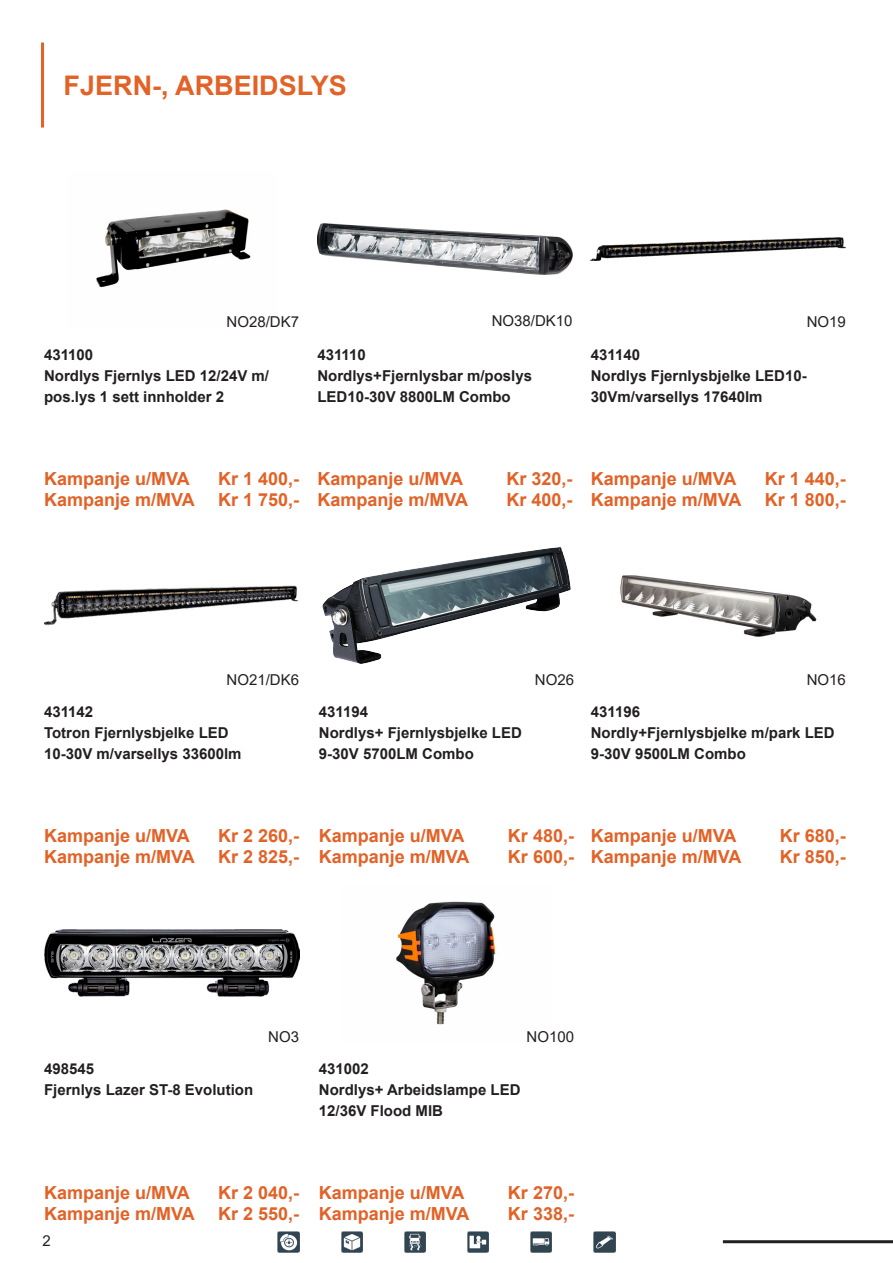
<style>
.page{position:relative;width:893px;height:1263px;background:#fff}
.page>*{position:absolute;margin:0;border:0;box-sizing:border-box;transform-origin:0 0}
.t1{font:700 27px "Arial";color:#e26227}
.t2{font:700 18px "Arial";color:#e26227}
.t3{font:700 15px/21px "Arial";color:#231f20}
.t4{font:15px "Arial";color:#231f20}
</style>
<div class="page">
<hr style="left:723px;top:1240px;width:170px;height:3px;background:#231f20">
<hr style="left:41px;top:43px;width:3px;height:85px;background:#e26227">
<img style="left:278px;top:1231px;width:21px;height:21px">
<img style="left:341px;top:1231px;width:21px;height:21px">
<img style="left:404px;top:1231px;width:21px;height:21px">
<img style="left:467px;top:1231px;width:22px;height:21px">
<img style="left:531px;top:1231px;width:21px;height:21px">
<img style="left:594px;top:1231px;width:21px;height:21px">
<img style="left:396px;top:901px;width:100px;height:124px">
<img style="left:96px;top:209px;width:155px;height:79px">
<img style="left:317px;top:223px;width:256px;height:51px">
<img style="left:591px;top:237px;width:255px;height:23px">
<img style="left:44px;top:586px;width:255px;height:40px">
<img style="left:322px;top:547px;width:249px;height:117px">
<img style="left:620px;top:575px;width:197px;height:62px">
<img style="left:44px;top:929px;width:255px;height:68px">
<p class="t1" style="left:64px;top:66px;width:285px">FJERN-, ARBEIDSLYS</p>
<p class="t4" style="left:227px;top:312px;width:74px">NO28/DK7</p>
<p class="t3" style="left:44px;top:344px;width:51px">431100</p>
<p class="t3" style="left:44px;top:365px;width:227px">Nordlys Fjernlys LED 12/24V m/ pos.lys 1 sett innholder 2</p>
<p class="t4" style="left:492px;top:311px;width:82px">NO38/DK10</p>
<p class="t3" style="left:317px;top:344px;width:50px">431110</p>
<p class="t3" style="left:317px;top:365px;width:216px">Nordlys+Fjernlysbar m/poslys<br>LED10-30V 8800LM Combo</p>
<p class="t4" style="left:807px;top:312px;width:41px">NO19</p>
<p class="t3" style="left:591px;top:344px;width:51px">431140</p>
<p class="t3" style="left:591px;top:365px;width:217px">Nordlys Fjernlysbjelke LED10-<br>30Vm/varsellys 17640lm</p>
<p class="t2" style="left:44px;top:466px;width:147px">Kampanje u/MVA</p>
<p class="t2" style="left:44px;top:487px;width:152px">Kampanje m/MVA</p>
<p class="t2" style="left:218px;top:466px;width:83px">Kr 1 400,-</p>
<p class="t2" style="left:218px;top:487px;width:83px">Kr 1 750,-</p>
<p class="t2" style="left:317px;top:466px;width:147px">Kampanje u/MVA</p>
<p class="t2" style="left:317px;top:487px;width:152px">Kampanje m/MVA</p>
<p class="t2" style="left:506px;top:466px;width:68px">Kr 320,-</p>
<p class="t2" style="left:506px;top:487px;width:68px">Kr 400,-</p>
<p class="t2" style="left:591px;top:466px;width:147px">Kampanje u/MVA</p>
<p class="t2" style="left:591px;top:487px;width:152px">Kampanje m/MVA</p>
<p class="t2" style="left:765px;top:466px;width:83px">Kr 1 440,-</p>
<p class="t2" style="left:765px;top:487px;width:83px">Kr 1 800,-</p>
<p class="t4" style="left:227px;top:669px;width:74px">NO21/DK6</p>
<p class="t3" style="left:44px;top:701px;width:51px">431142</p>
<p class="t3" style="left:44px;top:722px;width:186px">Totron Fjernlysbjelke LED</p>
<p class="t3" style="left:44px;top:743px;width:199px">10-30V m/varsellys 33600lm</p>
<p class="t3" style="left:319px;top:701px;width:51px">431194</p>
<p class="t3" style="left:319px;top:722px;width:204px">Nordlys+ Fjernlysbjelke LED</p>
<p class="t3" style="left:319px;top:743px;width:157px">9-30V 5700LM Combo</p>
<p class="t4" style="left:535px;top:669px;width:41px">NO26</p>
<p class="t4" style="left:807px;top:669px;width:41px">NO16</p>
<p class="t3" style="left:591px;top:701px;width:51px">431196</p>
<p class="t3" style="left:591px;top:722px;width:245px">Nordly+Fjernlysbjelke m/park LED<br>9-30V 9500LM Combo</p>
<p class="t2" style="left:44px;top:823px;width:147px">Kampanje u/MVA</p>
<p class="t2" style="left:44px;top:844px;width:152px">Kampanje m/MVA</p>
<p class="t2" style="left:218px;top:823px;width:83px">Kr 2 260,-</p>
<p class="t2" style="left:218px;top:844px;width:83px">Kr 2 825,-</p>
<p class="t2" style="left:319px;top:823px;width:147px">Kampanje u/MVA</p>
<p class="t2" style="left:319px;top:844px;width:152px">Kampanje m/MVA</p>
<p class="t2" style="left:508px;top:823px;width:68px">Kr 480,-</p>
<p class="t2" style="left:508px;top:844px;width:68px">Kr 600,-</p>
<p class="t2" style="left:591px;top:823px;width:147px">Kampanje u/MVA</p>
<p class="t2" style="left:591px;top:844px;width:152px">Kampanje m/MVA</p>
<p class="t2" style="left:780px;top:823px;width:68px">Kr 680,-</p>
<p class="t2" style="left:780px;top:844px;width:68px">Kr 850,-</p>
<p class="t3" style="left:44px;top:1058px;width:52px">498545</p>
<p class="t3" style="left:44px;top:1079px;width:211px">Fjernlys Lazer ST-8 Evolution</p>
<p class="t4" style="left:268px;top:1026px;width:32px">NO3</p>
<p class="t4" style="left:526px;top:1026px;width:49px">NO100</p>
<p class="t3" style="left:319px;top:1058px;width:52px">431002</p>
<p class="t3" style="left:319px;top:1079px;width:203px">Nordlys+ Arbeidslampe LED</p>
<p class="t3" style="left:319px;top:1100px;width:126px">12/36V Flood MIB</p>
<p class="t2" style="left:44px;top:1180px;width:147px">Kampanje u/MVA</p>
<p class="t2" style="left:44px;top:1201px;width:152px">Kampanje m/MVA</p>
<p class="t4" style="left:43px;top:1230px;width:10px">2</p>
<p class="t2" style="left:218px;top:1180px;width:83px">Kr 2 040,-</p>
<p class="t2" style="left:218px;top:1201px;width:83px">Kr 2 550,-</p>
<p class="t2" style="left:319px;top:1180px;width:147px">Kampanje u/MVA</p>
<p class="t2" style="left:319px;top:1201px;width:152px">Kampanje m/MVA</p>
<p class="t2" style="left:508px;top:1180px;width:68px">Kr 270,-</p>
<p class="t2" style="left:508px;top:1201px;width:68px">Kr 338,-</p>
</div>
